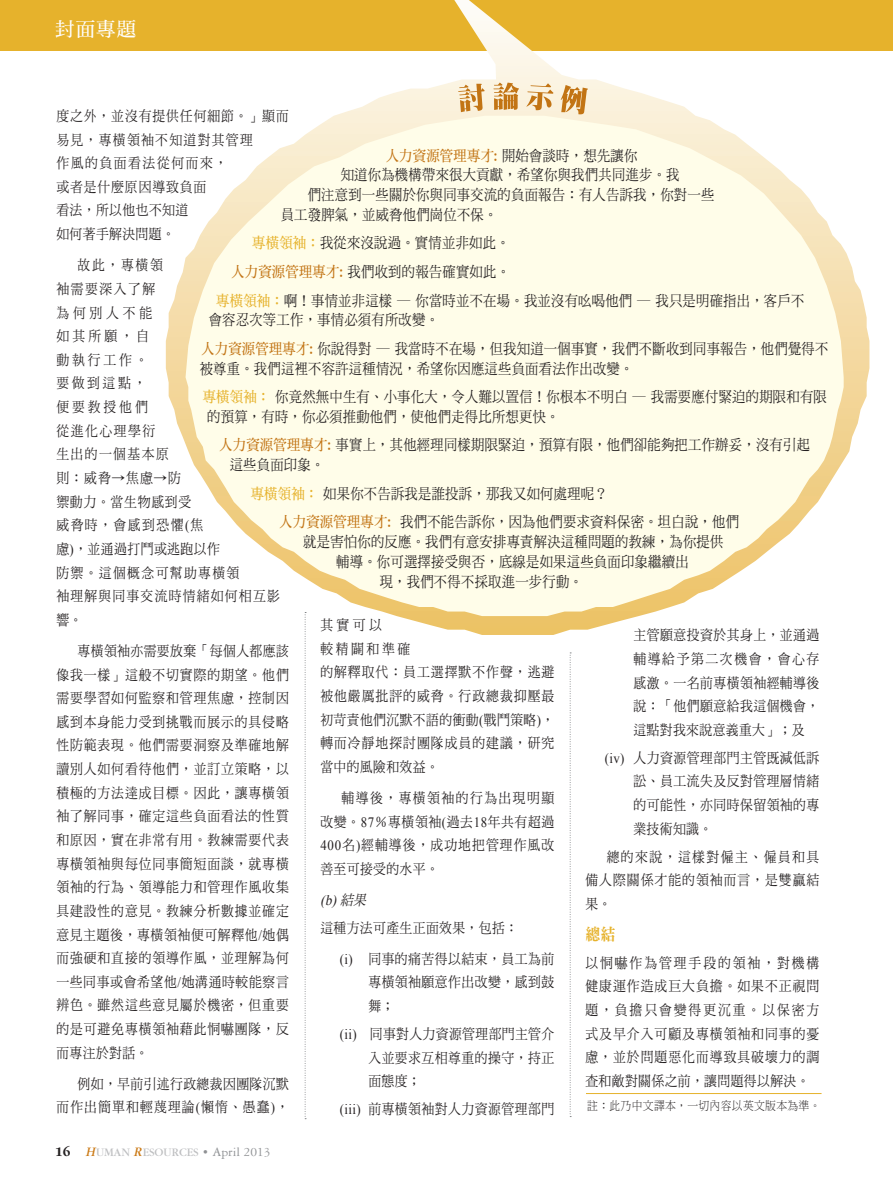
<style>
.page{position:relative;width:893px;height:1191px;background:#fff}
.page>*{position:absolute;margin:0;border:0;box-sizing:border-box;transform-origin:0 0}
.t1{font:19.5px "DF Ming HK W7";color:#fff}
.C-_Body__c{font:16.5px "DF Ming HK W9";color:#e6b22c;scale:.9 1}
.E-Body{font:15px/19.6px "DF Ming HK W5";letter-spacing:.02em;color:#231f20;scale:.89 1}
.C-_Body__c-2{font:14.25px/23.7px "DF Ming HK W5";letter-spacing:.08em;color:#231f20;text-align:justify;scale:.9 1}
.C-BODY_in_TAB{font:14.25px/23.7px "DF Ming HK W5";letter-spacing:.04em;color:#231f20;text-align:justify;scale:.9 1}
.C-_Body__c-3{font:14.25px/23.7px "DF Ming HK W5";letter-spacing:.11em;color:#231f20;scale:.9 1}
.C-_Body__c-4{font:14.25px/23.7px "DF Ming HK W5";letter-spacing:.03em;color:#231f20;text-align:right;scale:.9 1}
.C-_Body__c___NO_inte{font:14.25px "DF Ming HK W5";letter-spacing:.03em;color:#231f20;scale:.9 1}
.C-BODY_in_TAB-2{font:italic 14.25px "Times New Roman";color:#231f20;scale:.9 1}
.t2{font:12px "Garamond";color:#bebfc1}
.C-_Body__c-5{font:12px "DF Ming HK W3";letter-spacing:.03em;color:#231f20;scale:.9 1}
.s1{font-family:"Times New Roman"}
.s2{font-family:"DF Ming HK W7";color:#c27414}
.s3{font-family:"DF Ming HK W7";color:#e6b22c}
.s4{font-family:"DF Ming HK W5"}
.s5{font-weight:700;font-size:13.5px;color:#231f20}
.s6{font-style:italic;font-size:13.5px;color:#cb7a16}
.s7{font-size:13.5px;color:#8f9194}
.s8{font-family:"Garamond Three";font-size:13.5px;color:#8f9194}
</style>
<div class="page">
<div style="left:0;top:0;width:893px;height:50px;background:#e6b22c"></div>
<hr style="left:586px;top:1093px;width:236px;height:1px;background:#e6b22c">
<svg style="left:166px;top:0;width:703px;height:635px"></svg>
<svg style="left:186px;top:116px;width:658px;height:500px;background:#fefae7"></svg>
<svg style="left:458px;top:82px;width:130px;height:32px;background:#e7c89b"></svg>
<svg style="left:305px;top:612px;width:1px;height:507px"></svg>
<svg style="left:570px;top:652px;width:1px;height:465px"></svg>
<h1 class="t1" style="left:55px;top:19px;width:82px">封面專題</h1>
<p class="C-_Body__c-2" style="left:56px;top:104px;width:260px;text-align:left">度之外，並沒有提供任何細節。」顯而易見，專橫領袖不知道對其管理<br>作風的負面看法從何而來，<br>或者是什麼原因導致負面<br>看法，所以他也不知道<br>如何著手解決問題。</p>
<p class="C-_Body__c-3" style="left:56px;top:253px;width:250px;text-indent:21px">故此，專橫領<br>袖需要深入了解<br>為何別人不能<br>如其所願，自<br>動執行工作。<br>要做到這點，<br>便要教授他們<br>從進化心理學衍<br>生出的一個基本原<br>則：威脅→焦慮→防<br>禦動力。當生物感到受<br>威脅時，會感到恐懼<span class="s1">(</span>焦<br>慮<span class="s1">)</span>，並通過打鬥或逃跑以作<br>防禦。這個概念可幫助專橫領<br>袖理解與同事交流時情緒如何相互影響。</p>
<p class="C-_Body__c-2" style="left:56px;top:638px;width:260px;text-indent:21px">專橫領袖亦需要放棄「每個人都應該像我一樣」這般不切實際的期望。他們需要學習如何監察和管理焦慮，控制因感到本身能力受到挑戰而展示的具侵略性防範表現。他們需要洞察及準確地解讀別人如何看待他們，並訂立策略，以積極的方法達成目標。因此，讓專橫領袖了解同事，確定這些負面看法的性質和原因，實在非常有用。教練需要代表專橫領袖與每位同事簡短面談，就專橫領袖的行為、領導能力和管理作風收集具建設性的意見。教練分析數據並確定意見主題後，專橫領袖便可解釋他<span class="s1">/</span>她偶而強硬和直接的領導作風，並理解為何一些同事或會希望他<span class="s1">/</span>她溝通時較能察言辨色。雖然這些意見屬於機密，但重要的是可避免專橫領袖藉此恫嚇團隊，反而專注於對話。</p>
<p class="C-_Body__c-4" style="left:56px;top:1071px;width:260px">例如，早前引述行政總裁因團隊沉默<br>而作出簡單和輕蔑理論<span class="s1">(</span>懶惰、愚蠢<span class="s1">)</span>，</p>
<p class="E-Body" style="left:386px;top:145px;width:284px"><span class="s2">人力資源管理專才:</span> 開始會談時，想先讓你</p>
<p class="E-Body" style="left:341px;top:165px;width:382px">知道你為機構帶來很大貢獻，希望你與我們共同進步。我</p>
<p class="E-Body" style="left:308px;top:184px;width:458px">們注意到一些關於你與同事交流的負面報告：有人告訴我，你對一些</p>
<p class="E-Body" style="left:281px;top:204px;width:245px">員工發脾氣，並威脅他們崗位不保。</p>
<p class="E-Body" style="left:252px;top:233px;width:291px"><span class="s3">專橫領袖：</span>我從來沒說過。實情並非如此。</p>
<p class="E-Body" style="left:231px;top:261px;width:315px"><span class="s2">人力資源管理專才:</span> 我們收到的報告確實如此。</p>
<p class="E-Body" style="left:209px;top:290px;width:671px;text-indent:8px"><span class="s3">專橫領袖：</span>啊！事情並非這樣 ─ 你當時並不在場。我並沒有吆喝他們 ─ 我只是明確指出，客戶不會容忍次等工作，事情必須有所改變。</p>
<p class="E-Body" style="left:200px;top:338px;width:708px"><span class="s2">人力資源管理專才:</span> 你說得對 ─ 我當時不在場，但我知道一個事實，我們不斷收到同事報告，他們覺得不被尊重。我們這裡不容許這種情況，希望你因應這些負面看法作出改變。</p>
<p class="E-Body" style="left:207px;top:387px;width:698px;text-indent:-4px"><span class="s3">專橫領袖：</span>你竟然無中生有、小事化大，令人難以置信！你根本不明白 ─ 我需要應付緊迫的期限和有限的預算，有時，你必須推動他們，使他們走得比所想更快。</p>
<p class="E-Body" style="left:230px;top:435px;width:653px;text-indent:-11px"><span class="s2">人力資源管理專才:</span> 事實上，其他經理同樣期限緊迫，預算有限，他們卻能夠把工作辦妥，沒有引起這些負面印象。</p>
<p class="E-Body" style="left:251px;top:483px;width:403px"><span class="s3">專橫領袖：</span>如果你不告訴我是誰投訴，那我又如何處理呢？</p>
<p class="E-Body" style="left:279px;top:512px;width:518px"><span class="s2">人力資源管理專才:</span> 我們不能告訴你，因為他們要求資料保密。坦白說，他們</p>
<p class="E-Body" style="left:303px;top:531px;width:474px">就是害怕你的反應。我們有意安排專責解決這種問題的教練，為你提供</p>
<p class="E-Body" style="left:336px;top:551px;width:397px">輔導。你可選擇接受與否，底線是如果這些負面印象繼續出</p>
<p class="E-Body" style="left:380px;top:571px;width:230px">現，我們不得不採取進一步行動。</p>
<p class="C-_Body__c-2" style="left:320px;top:613px;width:262px;text-align:left">其實可以<br>較精闢和準確<br>的解釋取代：員工選擇默不作聲，逃避被他嚴厲批評的威脅。行政總裁抑壓最初苛責他們沉默不語的衝動<span class="s1">(</span>戰鬥策略<span class="s1">)</span>，轉而冷靜地探討團隊成員的建議，研究當中的風險和效益。</p>
<p class="C-_Body__c-2" style="left:320px;top:786px;width:261px;text-indent:21px">輔導後，專橫領袖的行為出現明顯改變。<span class="s1">87</span>％專橫領袖<span class="s1">(</span>過去<span class="s1">18</span>年共有超過<span class="s1">400</span>名<span class="s1">)</span>經輔導後，成功地把管理作風改善至可接受的水平。</p>
<p class="C-BODY_in_TAB-2" style="left:320px;top:890px;width:56px">(b)<span class="s4">結果</span></p>
<p class="C-_Body__c___NO_inte" style="left:320px;top:919px;width:221px">這種方法可產生正面效果，包括：</p>
<p class="C-BODY_in_TAB" style="left:368px;top:946px;width:208px;text-indent:-28px"><span class="s1">(i)</span> 同事的痛苦得以結束，員工為前專橫領袖願意作出改變，感到鼓舞；</p>
<p class="C-BODY_in_TAB" style="left:368px;top:1021px;width:208px;text-indent:-28px"><span class="s1">(ii)</span> 同事對人力資源管理部門主管介入並要求互相尊重的操守，持正面態度；</p>
<p class="C-BODY_in_TAB" style="left:340px;top:1096px;width:240px"><span class="s1">(iii)</span> 前專橫領袖對人力資源管理部門</p>
<p class="C-BODY_in_TAB" style="left:633px;top:623px;width:208px">主管願意投資於其身上，並通過輔導給予第二次機會，會心存感激。一名前專橫領袖經輔導後說：「他們願意給我這個機會，這點對我來說意義重大」；及</p>
<p class="C-BODY_in_TAB" style="left:633px;top:745px;width:208px;text-indent:-28px"><span class="s1">(iv)</span> 人力資源管理部門主管既減低訴訟、員工流失及反對管理層情緒的可能性，亦同時保留領袖的專業技術知識。</p>
<p class="C-_Body__c-2" style="left:585px;top:844px;width:262px;text-indent:21px">總的來說，這樣對僱主、僱員和具備人際關係才能的領袖而言，是雙贏結果。</p>
<p class="C-_Body__c" style="left:585px;top:925px;width:35px">總結</p>
<p class="C-_Body__c-2" style="left:585px;top:950px;width:262px">以恫嚇作為管理手段的領袖，對機構健康運作造成巨大負擔。如果不正視問題，負擔只會變得更沉重。以保密方式及早介入可顧及專橫領袖和同事的憂慮，並於問題惡化而導致具破壞力的調查和敵對關係之前，讓問題得以解決。</p>
<p class="C-_Body__c-5" style="left:587px;top:1099px;width:261px">註：此乃中文譯本，一切內容以英文版本為準。</p>
<p class="t2" style="left:55px;top:1146px;width:217px"><span class="s5">16</span> <span class="s6">H</span>UMAN <span class="s6">R</span>ESOURCES <span class="s7">•</span> <span class="s8">April 2013</span></p>
</div>
